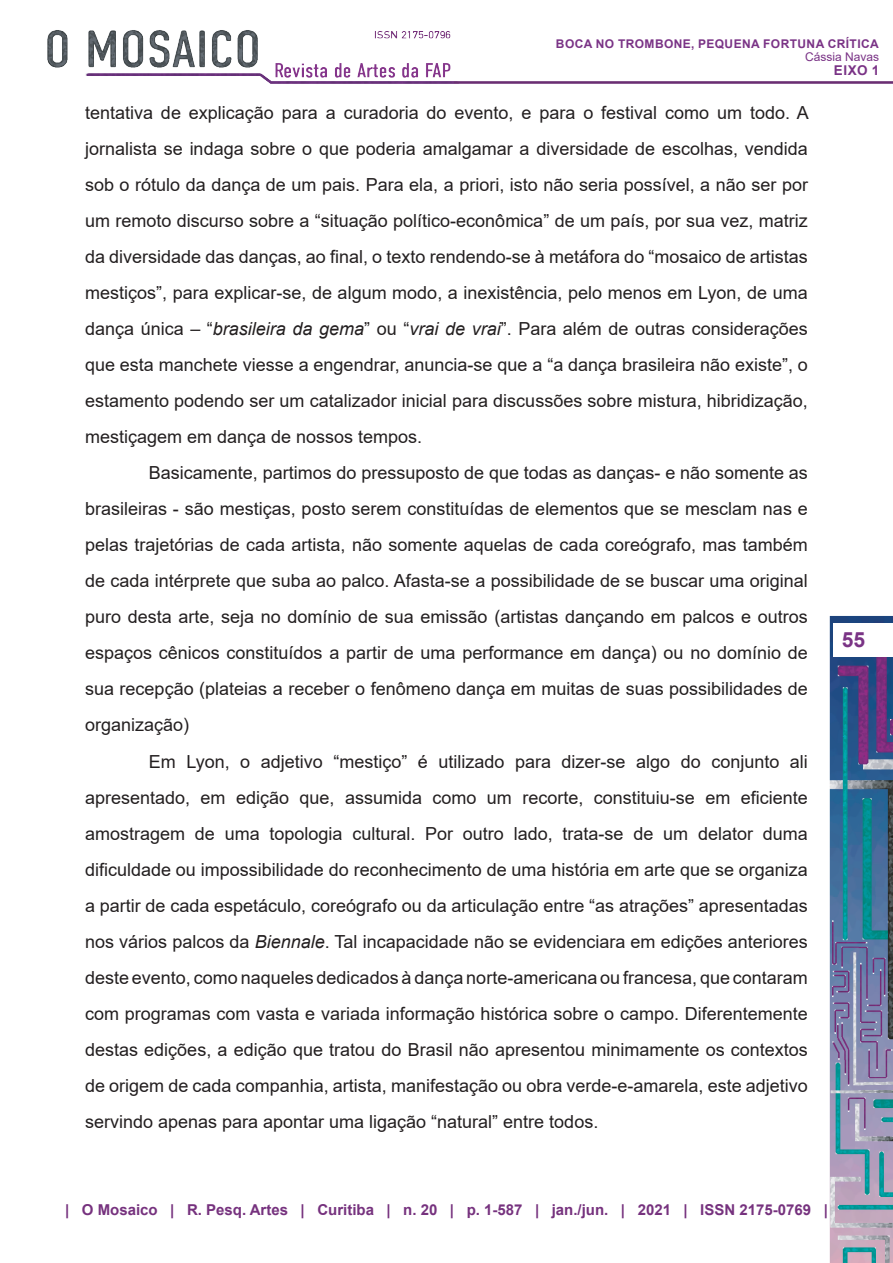
<style>
.page{position:relative;width:893px;height:1263px;background:#fff}
.page>*{position:absolute;margin:0;border:0;box-sizing:border-box;transform-origin:0 0}
.t1{font:700 21px "Arial";color:#7a3485}
.Corpo{font:18px/36px "Arial";color:#231f20;text-align:justify}
.t2{font:700 15px "Arial";color:#76327e}
.t3{font:700 13.5px "Arial";color:#7a3386}
.t4{font:700 12px "Arial";letter-spacing:.035em;color:#7a3386}
.t5{font:12px "Arial";color:#7a3386}
.s1{font-style:italic}
</style>
<div class="page">
<img style="left:47px;top:30px;width:846px;height:1233px">
<div style="left:833px;top:623px;width:60px;height:34px;background:#fff"></div>
<p class="t4" style="left:556px;top:35px;width:324px">BOCA NO TROMBONE, PEQUENA FORTUNA CRÍTICA</p>
<p class="t5" style="left:805px;top:49px;width:76px">Cássia Navas</p>
<p class="t3" style="left:834px;top:60px;width:47px">Eixo 1</p>
<p class="Corpo" style="left:85px;top:95px;width:725px">tentativa de explicação para a curadoria do evento, e para o festival como um todo. A jornalista se indaga sobre o que poderia amalgamar a diversidade de escolhas, vendida sob o rótulo da dança de um pais. Para ela, a priori, isto não seria possível, a não ser por um remoto discurso sobre a “situação político-econômica” de um país, por sua vez, matriz da diversidade das danças, ao final, o texto rendendo-se à metáfora do “mosaico de artistas mestiços”, para explicar-se, de algum modo, a inexistência, pelo menos em Lyon, de uma dança única – “<span class="s1">brasileira da gema</span>” ou “<span class="s1">vrai de vrai</span>”. Para além de outras considerações que esta manchete viesse a engendrar, anuncia-se que a “a dança brasileira não existe”, o estamento podendo ser um catalizador inicial para discussões sobre mistura, hibridização, mestiçagem em dança de nossos tempos.</p>
<p class="Corpo" style="left:85px;top:455px;width:724px;text-indent:64px">Basicamente, partimos do pressuposto de que todas as danças- e não somente as brasileiras - são mestiças, posto serem constituídas de elementos que se mesclam nas e pelas trajetórias de cada artista, não somente aquelas de cada coreógrafo, mas também de cada intérprete que suba ao palco. Afasta-se a possibilidade de se buscar uma original puro desta arte, seja no domínio de sua emissão (artistas dançando em palcos e outros espaços cênicos constituídos a partir de uma performance em dança) ou no domínio de sua recepção (plateias a receber o fenômeno dança em muitas de suas possibilidades de organização)</p>
<p class="Corpo" style="left:85px;top:743px;width:724px;text-indent:64px">Em Lyon, o adjetivo “mestiço” é utilizado para dizer-se algo do conjunto ali apresentado, em edição que, assumida como um recorte, constituiu-se em eficiente amostragem de uma topologia cultural. Por outro lado, trata-se de um delator duma dificuldade ou impossibilidade do reconhecimento de uma história em arte que se organiza a partir de cada espetáculo, coreógrafo ou da articulação entre “as atrações” apresentadas nos vários palcos da <span class="s1">Biennale</span>. Tal incapacidade não se evidenciara em edições anteriores deste evento, como naqueles dedicados à dança norte-americana ou francesa, que contaram com programas com vasta e variada informação histórica sobre o campo. Diferentemente destas edições, a edição que tratou do Brasil não apresentou minimamente os contextos de origem de cada companhia, artista, manifestação ou obra verde-e-amarela, este adjetivo servindo apenas para apontar uma ligação “natural” entre todos.</p>
<p class="t1" style="left:842px;top:625px;width:25px">55</p>
<p class="t2" style="left:65px;top:1199px;width:764px">| O Mosaico | R. Pesq. Artes | Curitiba | n. 20 | p. 1-587 | jan./jun. | 2021 | ISSN 2175-0769 |</p>
</div>
